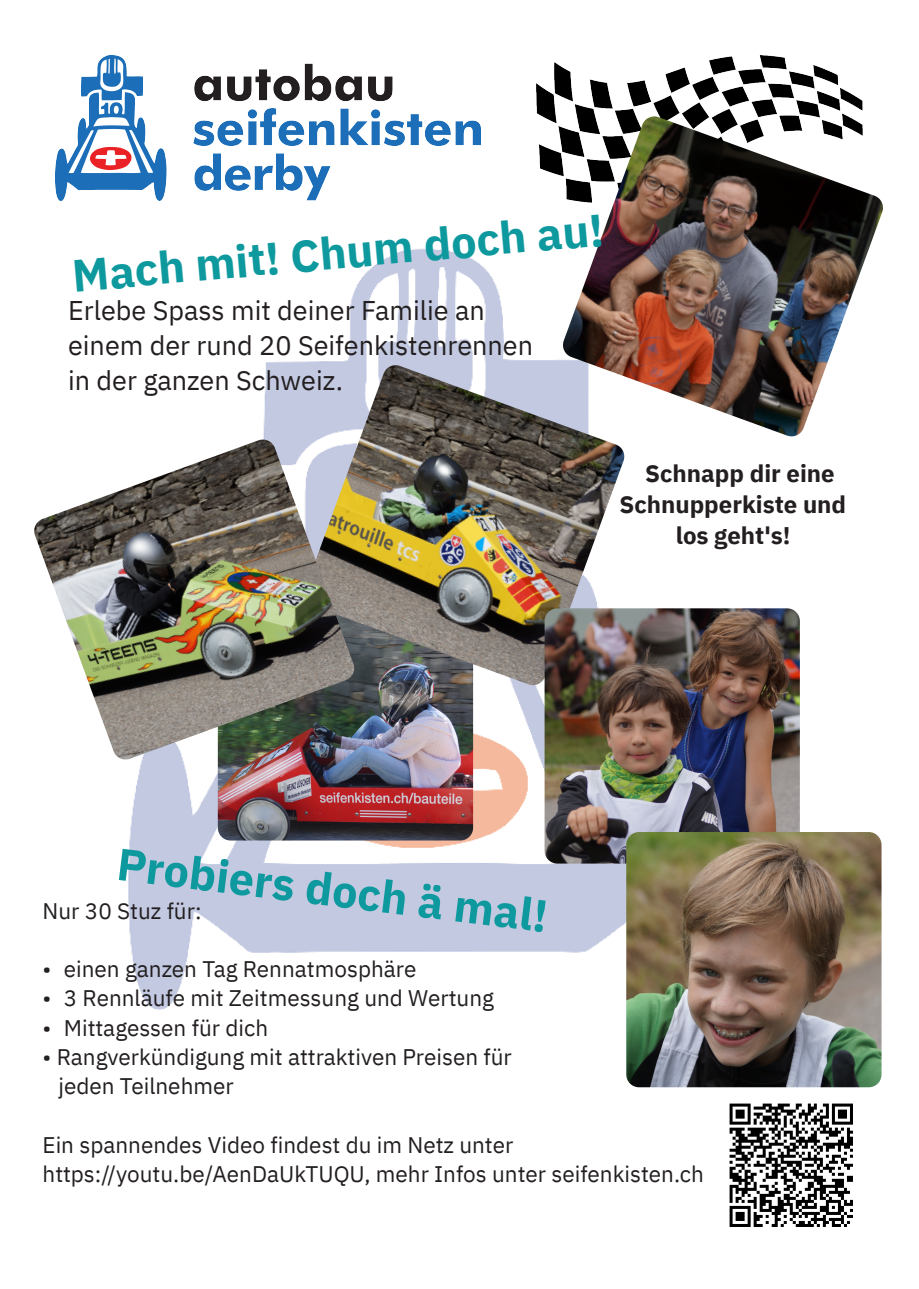
<style>
.page{position:relative;width:919px;height:1289px;background:#fff}
.page>*{position:absolute;margin:0;border:0;box-sizing:border-box;transform-origin:0 0}
.t1{font:700 45px "IBM Plex Sans";color:#0d999e}
.t2{font:27px/35.1px "IBM Plex Sans";color:#231f20}
.t3{font:700 24px/31.2px "IBM Plex Sans";color:#231f20;text-align:center}
.t4{font:22.5px/29.2px "IBM Plex Sans";color:#231f20}
</style>
<div class="page">
<img style="left:128px;top:248px;width:498px;height:762px">
<img style="left:218px;top:686px;width:255px;height:154px">
<img style="left:536px;top:55px;width:326px;height:121px">
<img style="left:729px;top:1103px;width:124px;height:124px">
<img style="left:302px;top:363px;width:324px;height:323px">
<img style="left:55px;top:55px;width:425px;height:146px">
<img style="left:561px;top:115px;width:322px;height:323px">
<img style="left:544px;top:608px;width:255px;height:255px;border-radius:13px">
<img style="left:626px;top:832px;width:255px;height:255px;border-radius:13px">
<img style="left:34px;top:438px;width:322px;height:323px">
<h1 class="t1" style="left:70px;top:246px;width:534px;rotate:-5deg">Mach mit! Chum doch au!</h1>
<p class="t2" style="left:68px;top:292px;width:466px">Erlebe Spass mit deiner Familie an einem der rund 20 Seifenkistenrennen in der ganzen Schweiz.</p>
<p class="t3" style="left:619px;top:457px;width:228px">Schnapp dir eine<br>Schnupperkiste und los geht's!</p>
<h1 class="t1" style="left:121px;top:833px;width:434px;rotate:7deg">Probiers doch ä mal!</h1>
<p class="t4" style="left:43px;top:895px;width:160px">Nur 30 Stuz für:</p>
<p class="t4" style="left:43px;top:954px;width:375px">• einen ganzen Tag Rennatmosphäre</p>
<p class="t4" style="left:43px;top:983px;width:453px">• 3 Rennläufe mit Zeitmessung und Wertung</p>
<p class="t4" style="left:43px;top:1012px;width:227px">• Mittagessen für dich</p>
<p class="t4" style="left:58px;top:1041px;width:455px;text-indent:-16px">• Rangverkündigung mit attraktiven Preisen für jeden Teilnehmer</p>
<p class="t4" style="left:43px;top:1129px;width:663px">Ein spannendes Video findest du im Netz unter https://youtu.be/AenDaUkTUQU, mehr Infos unter seifenkisten.ch</p>
</div>
